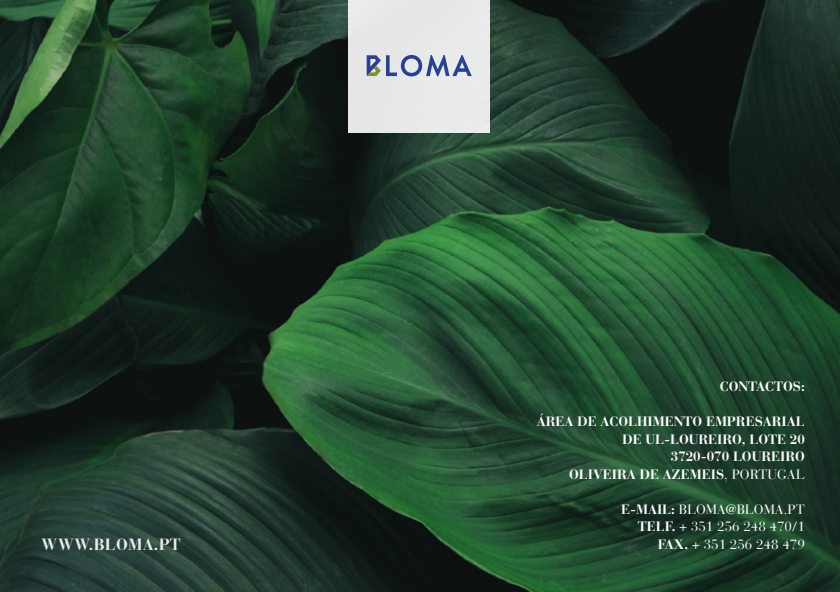
<style>
.page{position:relative;width:840px;height:592px;background:#fff}
.page>*{position:absolute;margin:0;border:0;box-sizing:border-box;transform-origin:0 0}
.t1{font:700 16.4px "Bauer Bodoni LT";letter-spacing:.02em;color:#fff}
.t2{font:700 13.6px/17.6px "Bauer Bodoni";color:#fff;text-align:right}
.t3{font:13.6px/17.6px "Bauer Bodoni LT";color:#fff;text-align:right}
.s1{font-family:"Bauer Bodoni LT";font-weight:400}
.s2{font-family:"Bauer Bodoni";font-weight:700}
</style>
<div class="page">
<img style="left:0;top:0;width:840px;height:592px">
<div style="left:349px;top:0;width:141px;height:132px;background:#e7eae9"></div>
<svg style="left:367px;top:55px;width:105px;height:21px"></svg>
<p class="t2" style="left:720px;top:378px;width:87px">CONTACTOS:</p>
<p class="t2" style="left:537px;top:413px;width:270px">ÁREA DE ACOLHIMENTO EMPRESARIAL<br>DE UL-LOUREIRO, LOTE 20<br>3720-070 LOUREIRO<br>OLIVEIRA DE AZEMEIS<span class="s1">, PORTUGAL</span></p>
<p class="t3" style="left:621px;top:500px;width:185px"><span class="s2">E-MAIL:</span> BLOMA@BLOMA.PT<br><span class="s2">TELF.</span> + 351 256 248 470/1</p>
<p class="t1" style="left:41px;top:534px;width:141px">WWW.BLOMA.PT</p>
<p class="t3" style="left:658px;top:535px;width:149px"><span class="s2">FAX.</span> + 351 256 248 479</p>
</div>
